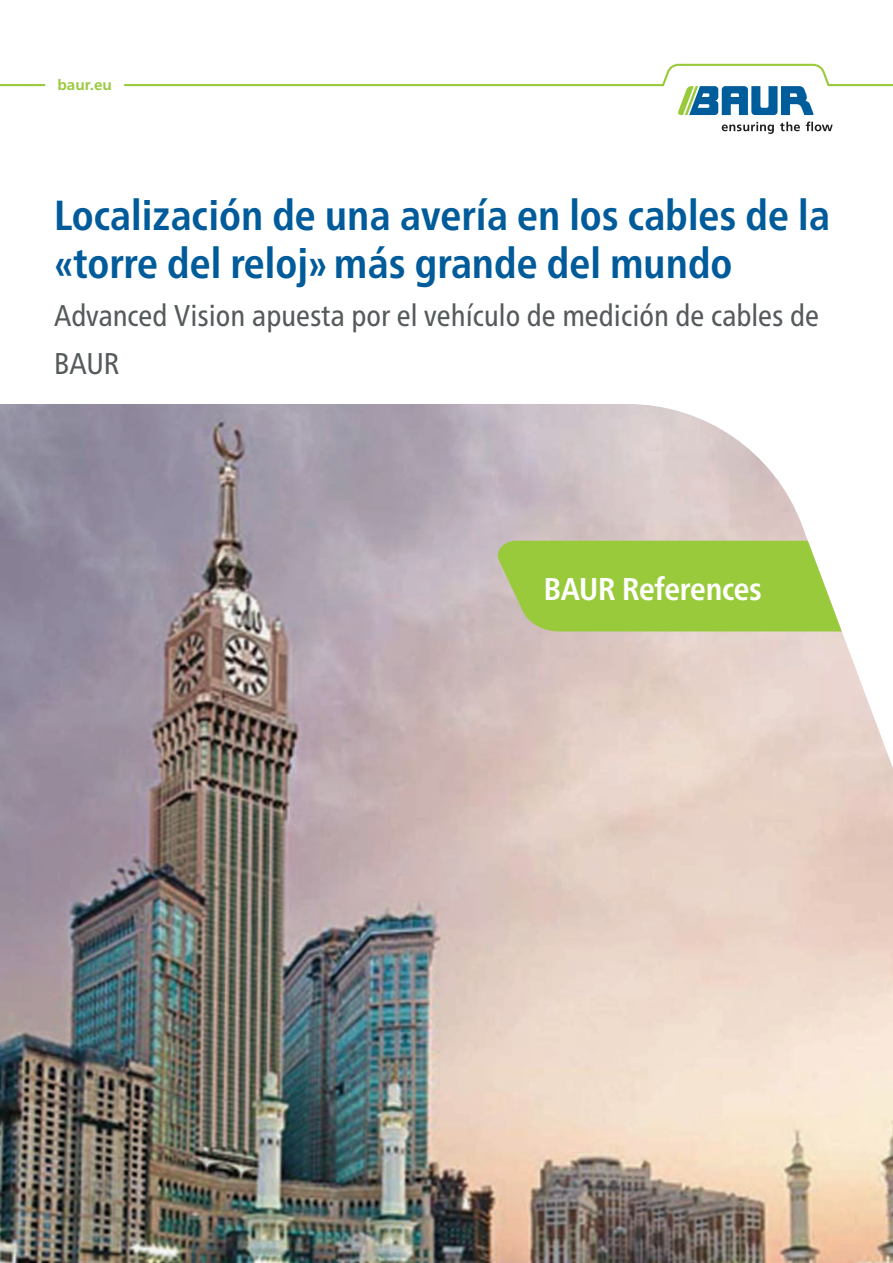
<style>
.page{position:relative;width:893px;height:1263px;background:#fff}
.page>*{position:absolute;margin:0;border:0;box-sizing:border-box;transform-origin:0 0}
.t1{font:700 condensed 42px/48px "Frutiger Neue LTW1 G";color:#005b9a}
.t2{font:700 condensed 31.5px "Frutiger Neue LTW1 G";letter-spacing:-.01em;color:#fff}
.t3{font:condensed 30px/48px "Frutiger Neue LTW1 G";color:#555a5c}
.t4{font:700 15px "Frutiger Neue LTW1 G";letter-spacing:.005em;color:#99ca3b}
</style>
<div class="page">
<svg style="left:722px;top:122px;width:52px;height:12px"></svg>
<svg style="left:780px;top:122px;width:20px;height:9px"></svg>
<svg style="left:806px;top:122px;width:27px;height:9px"></svg>
<svg style="left:0;top:64px;width:893px;height:51px"></svg>
<div style="left:46px;top:78px;width:78px;height:21px;background:#fff"></div>
<img style="left:0;top:404px;width:893px;height:859px">
<svg style="left:495px;top:541px;width:398px;height:90px"></svg>
<p class="t4" style="left:57px;top:74px;width:56px">baur.eu</p>
<p class="t1" style="left:54px;top:188px;width:777px">Localización de una avería en los cables de la «torre del reloj» más grande del mundo</p>
<p class="t3" style="left:54px;top:289px;width:767px">Advanced Vision apuesta por el vehículo de medición de cables de<br>BAUR</p>
<p class="t2" style="left:544px;top:565px;width:219px">BAUR References</p>
</div>
